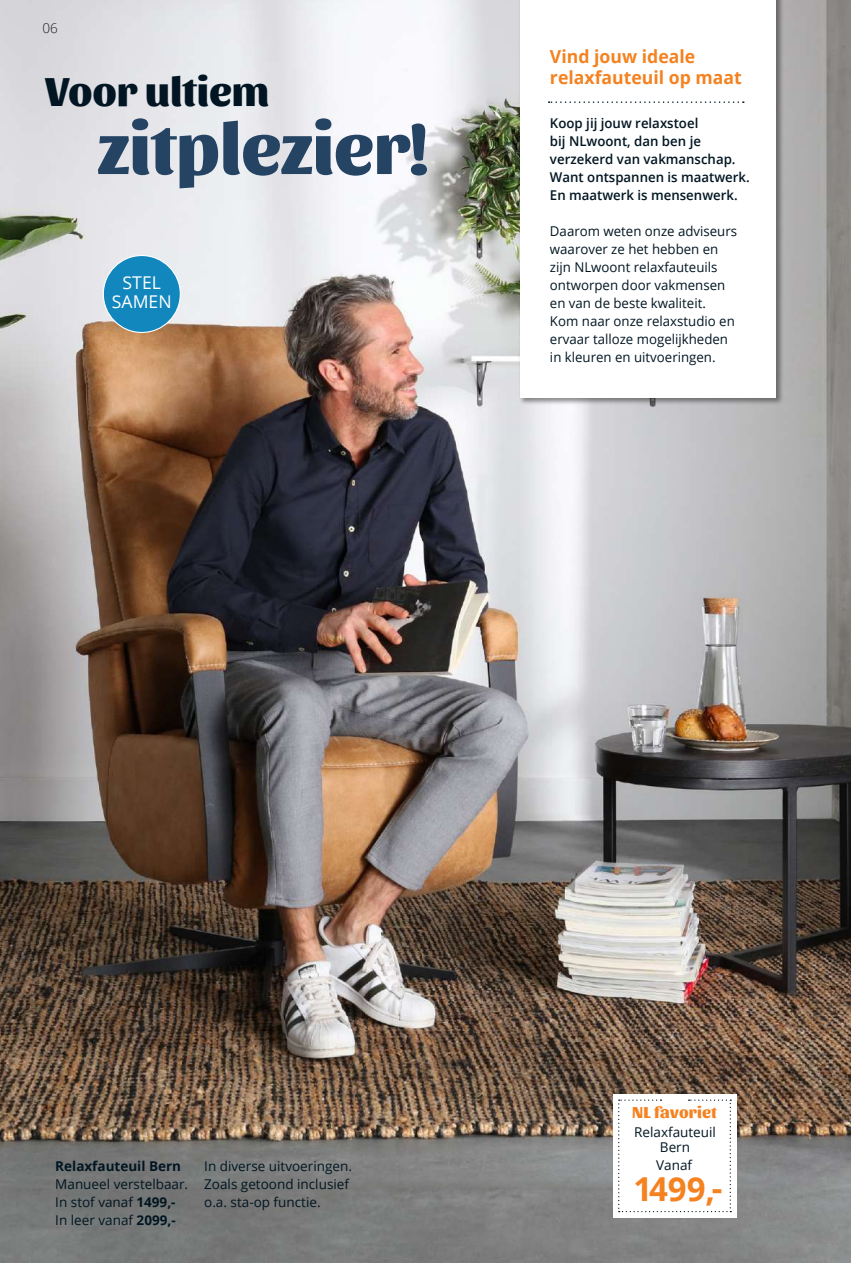
<style>
.page{position:relative;width:851px;height:1263px;background:#fff}
.page>*{position:absolute;margin:0;border:0;box-sizing:border-box;transform-origin:0 0}
.t1{font:800 74.25px "Sansita";letter-spacing:-.01em;color:#254464}
.t2{font:800 42px "Sansita";letter-spacing:-.005em;color:#011622}
.t3{font:700 33px "Open Sans";color:#f58220}
.t4{font:700 18px/21px "Open Sans";color:#f58220}
.t5{font:17.55px/19.4px "Open Sans";color:#fff;text-align:center}
.t6{font:800 16.5px "Sansita";letter-spacing:.01em;color:#f58220}
.t7{font:13.5px/18px "Open Sans";color:#011622}
.t8{font:600 13.5px/18px "Open Sans";color:#011622}
.t9{font:700 13.5px "Open Sans";color:#011622}
.t10{font:300 13.5px "Open Sans";color:#231f20}
.s1{font-weight:700}
</style>
<div class="page">
<img style="left:0;top:0;width:850px;height:1187px">
<div style="left:518px;top:0;width:265px;height:405px;background:#231f20;opacity:.5"></div>
<div style="left:520px;top:0;width:256px;height:398px;background:#fff"></div>
<svg style="left:548px;top:101px;width:195px;height:2px"></svg>
<div style="left:612px;top:1094px;width:124px;height:124px;background:#fff"></div>
<svg style="left:618px;top:1099px;width:113px;height:113px"></svg>
<div style="left:103px;top:255px;width:77px;height:77px;background:#1287bd;border-radius:50%"></div>
<div style="left:103px;top:255px;width:78px;height:78px;border:1px solid #fff;border-radius:50%"></div>
<p class="t10" style="left:43px;top:19px;width:17px">06</p>
<h2 class="t2" style="left:45px;top:66px;width:226px">Voor ultiem</h2>
<h1 class="t1" style="left:98px;top:104px;width:332px">zitplezier!</h1>
<p class="t5" style="left:112px;top:272px;width:61px">STEL<br>SAMEN</p>
<h3 class="t4" style="left:550px;top:46px;width:193px">Vind jouw ideale relaxfauteuil op maat</h3>
<p class="t8" style="left:550px;top:114px;width:201px">Koop jij jouw relaxstoel<br>bij NLwoont, dan ben je verzekerd van vakmanschap.<br>Want ontspannen is maatwerk.<br>En maatwerk is mensenwerk.</p>
<p class="t7" style="left:550px;top:222px;width:189px">Daarom weten onze adviseurs waarover ze het hebben en zijn NLwoont relaxfauteuils ontworpen door vakmensen en van de beste kwaliteit.<br>Kom naar onze relaxstudio en ervaar talloze mogelijkheden in kleuren en uitvoeringen.</p>
<p class="t9" style="left:55px;top:1157px;width:127px">Relaxfauteuil Bern</p>
<p class="t7" style="left:55px;top:1175px;width:134px">Manueel verstelbaar.<br>In stof vanaf <span class="s1">1499,-<br></span>In leer vanaf <span class="s1">2099,-</span></p>
<p class="t7" style="left:204px;top:1157px;width:149px">In diverse uitvoeringen.<br>Zoals getoond inclusief o.a. sta-op functie.</p>
<p class="t6" style="left:632px;top:1102px;width:86px">NL favoriet</p>
<p class="t7" style="left:634px;top:1125px;width:83px;line-height:15px;text-align:center">Relaxfauteuil<br>Bern</p>
<p class="t7" style="left:656px;top:1156px;width:37px">Vanaf</p>
<h3 class="t3" style="left:633px;top:1165px;width:90px">1499,-</h3>
</div>
